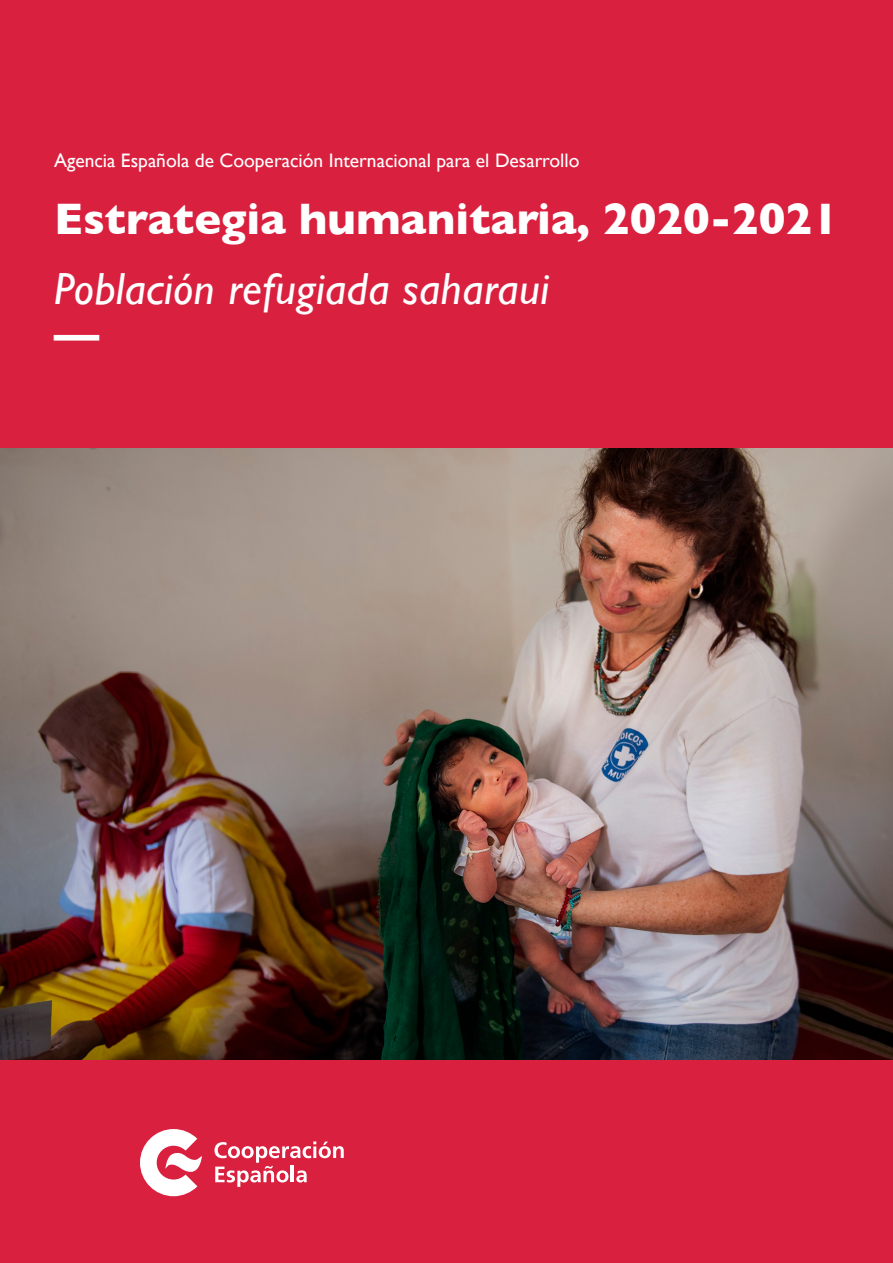
<style>
.page{position:relative;width:893px;height:1263px;background:#da203f}
.page>*{position:absolute;margin:0;border:0;box-sizing:border-box;transform-origin:0 0}
.t1{font:700 45px "Gill Sans";color:#fff}
.t2{font:italic 45px "Gill Sans";letter-spacing:.01em;color:#fff}
.t3{font:19.5px "Gill Sans";color:#fff}
</style>
<div class="page">
<img style="left:0;top:448px;width:893px;height:612px">
<svg style="left:214px;top:1141px;width:130px;height:46px"></svg>
<svg style="left:140px;top:1129px;width:62px;height:67px"></svg>
<p class="t3" style="left:54px;top:149px;width:527px">Agencia Española de Cooperación Internacional para el Desarrollo</p>
<h1 class="t1" style="left:54px;top:183px;width:786px">Estrategia humanitaria, 2020-2021</h1>
<h1 class="t2" style="left:54px;top:263px;width:497px">Población refugiada saharaui</h1>
<h1 class="t1" style="left:54px;top:298px;width:46px">—</h1>
</div>
